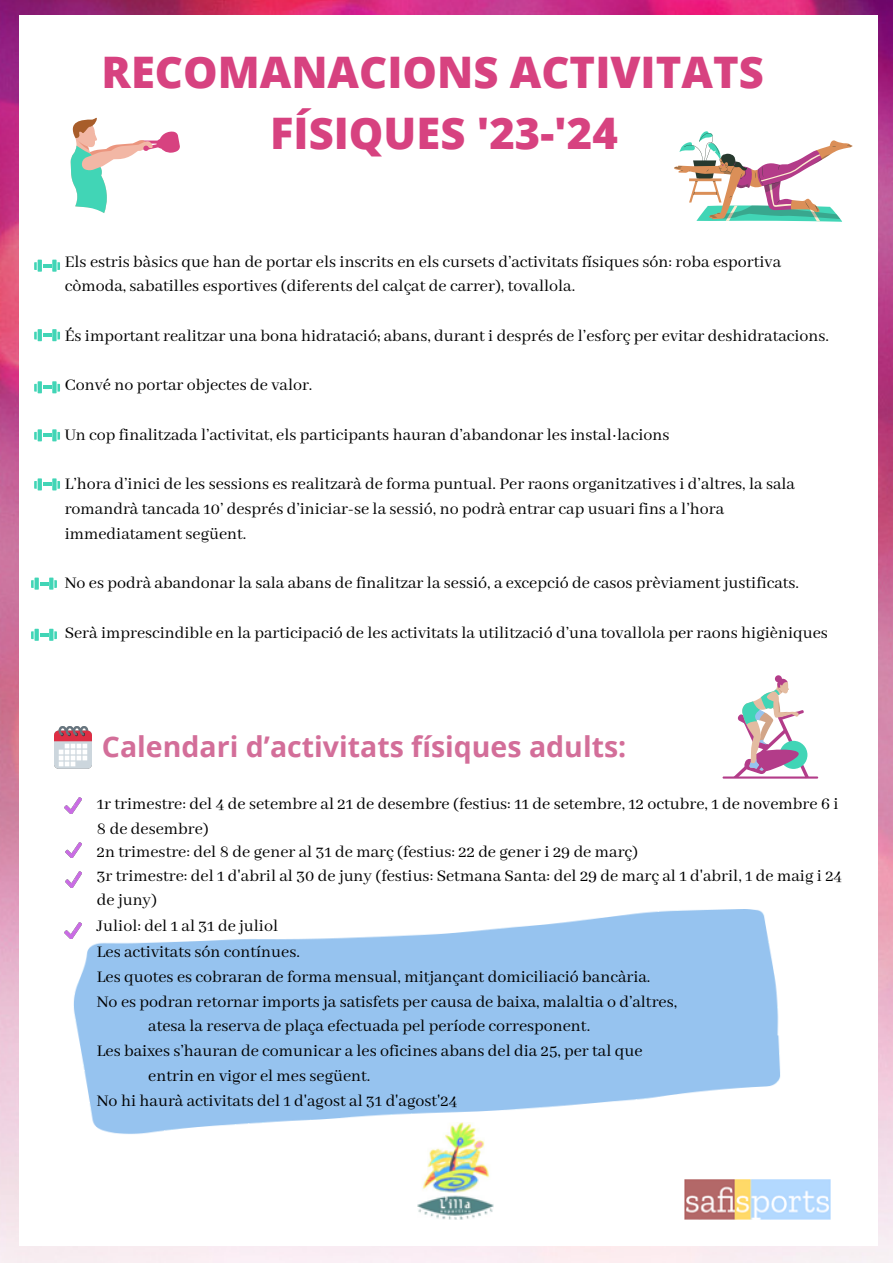
<style>
.page{position:relative;width:893px;height:1264px;background:#fff}
.page>*{position:absolute;margin:0;border:0;box-sizing:border-box;transform-origin:0 0}
.t1{font:800 43.5px/60.8px "Open Sans";color:#d74280;text-align:center}
.t2{font:700 28.5px "Open Sans";color:#d36e99}
.t3{font:18px/24.8px "Abhaya Libre";color:#000}
</style>
<div class="page">
<img style="left:0;top:0;width:892px;height:1262px">
<div style="left:20px;top:15px;width:857px;height:1230px;background:#fff"></div>
<img style="left:685px;top:1179px;width:146px;height:41px">
<img style="left:417px;top:1134px;width:77px;height:86px">
<svg style="left:34px;top:262px;width:3px;height:8px"></svg>
<svg style="left:43px;top:264px;width:8px;height:3px"></svg>
<svg style="left:57px;top:262px;width:3px;height:8px"></svg>
<hr style="left:38px;top:260px;width:4px;height:12px;background:#41d5b6">
<div style="left:52px;top:260px;width:5px;height:12px;background:#41d5b6"></div>
<svg style="left:34px;top:332px;width:3px;height:7px"></svg>
<svg style="left:43px;top:333px;width:8px;height:4px"></svg>
<svg style="left:57px;top:332px;width:3px;height:7px"></svg>
<hr style="left:38px;top:329px;width:4px;height:12px;background:#41d5b6">
<div style="left:52px;top:329px;width:5px;height:12px;background:#41d5b6"></div>
<svg style="left:34px;top:384px;width:3px;height:7px"></svg>
<svg style="left:43px;top:385px;width:8px;height:4px"></svg>
<svg style="left:57px;top:384px;width:3px;height:7px"></svg>
<hr style="left:38px;top:381px;width:4px;height:12px;background:#41d5b6">
<div style="left:52px;top:381px;width:5px;height:12px;background:#41d5b6"></div>
<svg style="left:34px;top:432px;width:3px;height:7px"></svg>
<svg style="left:43px;top:433px;width:8px;height:4px"></svg>
<svg style="left:57px;top:432px;width:3px;height:7px"></svg>
<hr style="left:38px;top:429px;width:4px;height:12px;background:#41d5b6">
<div style="left:52px;top:429px;width:5px;height:12px;background:#41d5b6"></div>
<svg style="left:34px;top:481px;width:3px;height:8px"></svg>
<svg style="left:43px;top:482px;width:8px;height:4px"></svg>
<svg style="left:57px;top:481px;width:3px;height:8px"></svg>
<hr style="left:38px;top:478px;width:4px;height:12px;background:#41d5b6">
<div style="left:52px;top:478px;width:5px;height:12px;background:#41d5b6"></div>
<svg style="left:31px;top:580px;width:3px;height:8px"></svg>
<svg style="left:40px;top:582px;width:8px;height:3px"></svg>
<svg style="left:54px;top:580px;width:3px;height:8px"></svg>
<div style="left:34px;top:577px;width:5px;height:12px;background:#41d5b6"></div>
<svg style="left:49px;top:577px;width:4px;height:12px"></svg>
<svg style="left:31px;top:631px;width:3px;height:8px"></svg>
<svg style="left:40px;top:633px;width:8px;height:3px"></svg>
<svg style="left:54px;top:631px;width:3px;height:8px"></svg>
<div style="left:34px;top:628px;width:5px;height:13px;background:#41d5b6"></div>
<svg style="left:49px;top:628px;width:4px;height:13px"></svg>
<img style="left:54px;top:727px;width:38px;height:41px">
<img style="left:65px;top:797px;width:17px;height:16px">
<img style="left:73px;top:909px;width:707px;height:225px">
<img style="left:65px;top:922px;width:17px;height:16px">
<img style="left:65px;top:842px;width:17px;height:15px">
<img style="left:65px;top:871px;width:17px;height:16px">
<svg style="left:674px;top:131px;width:178px;height:91px"></svg>
<svg style="left:70px;top:118px;width:110px;height:95px"></svg>
<hr style="left:722px;top:776px;width:96px;height:2px;background:#b33c89">
<svg style="left:733px;top:678px;width:75px;height:99px"></svg>
<div style="left:774px;top:675px;width:7px;height:7px;background:#b33c89;border-radius:50%"></div>
<p class="t1" style="left:102px;top:41px;width:663px">RECOMANACIONS ACTIVITATS<br>FÍSIQUES '23-'24</p>
<p class="t3" style="left:65px;top:250px;width:717px">Els estris bàsics que han de portar els inscrits en els cursets d’activitats físiques són: roba esportiva còmoda, sabatilles esportives (diferents del calçat de carrer), tovallola.</p>
<p class="t3" style="left:65px;top:324px;width:765px">És important realitzar una bona hidratació; abans, durant i després de l’esforç per evitar deshidratacions.</p>
<p class="t3" style="left:65px;top:373px;width:249px">Convé no portar objectes de valor.</p>
<p class="t3" style="left:65px;top:423px;width:606px">Un cop finalitzada l’activitat, els participants hauran d’abandonar les instal·lacions</p>
<p class="t3" style="left:65px;top:472px;width:731px">L’hora d’inici de les sessions es realitzarà de forma puntual. Per raons organitzatives i d’altres, la sala romandrà tancada 10’ després d’iniciar-se la sessió, no podrà entrar cap usuari fins a l’hora immediatament següent.</p>
<p class="t3" style="left:65px;top:571px;width:735px">No es podrà abandonar la sala abans de finalitzar la sessió, a excepció de casos prèviament justificats.</p>
<p class="t3" style="left:65px;top:620px;width:764px">Serà imprescindible en la participació de les activitats la utilització d’una tovallola per raons higièniques</p>
<p class="t2" style="left:102px;top:727px;width:526px">Calendari d’activitats físiques adults:</p>
<p class="t3" style="left:97px;top:792px;width:743px">1r trimestre: del 4 de setembre al 21 de desembre (festius: 11 de setembre, 12 octubre, 1 de novembre 6 i<br>8 de desembre)</p>
<p class="t3" style="left:97px;top:840px;width:542px">2n trimestre: del 8 de gener al 31 de març (festius: 22 de gener i 29 de març)</p>
<p class="t3" style="left:97px;top:863px;width:746px">3r trimestre: del 1 d'abril al 30 de juny (festius: Setmana Santa: del 29 de març al 1 d'abril, 1 de maig i 24 de juny)</p>
<p class="t3" style="left:97px;top:914px;width:183px">Juliol: del 1 al 31 de juliol</p>
<p class="t3" style="left:97px;top:940px;width:204px">Les activitats són contínues.</p>
<p class="t3" style="left:97px;top:965px;width:555px">Les quotes es cobraran de forma mensual, mitjançant domiciliació bancària.</p>
<p class="t3" style="left:97px;top:989px;width:581px">No es podran retornar imports ja satisfets per causa de baixa, malaltia o d’altres,</p>
<p class="t3" style="left:148px;top:1014px;width:443px">atesa la reserva de plaça efectuada pel període corresponent.</p>
<p class="t3" style="left:97px;top:1039px;width:547px">Les baixes s’hauran de comunicar a les oficines abans del dia 25, per tal que</p>
<p class="t3" style="left:148px;top:1063px;width:224px">entrin en vigor el mes següent.</p>
<p class="t3" style="left:97px;top:1088px;width:362px">No hi haurà activitats del 1 d'agost al 31 d'agost'24</p>
</div>
